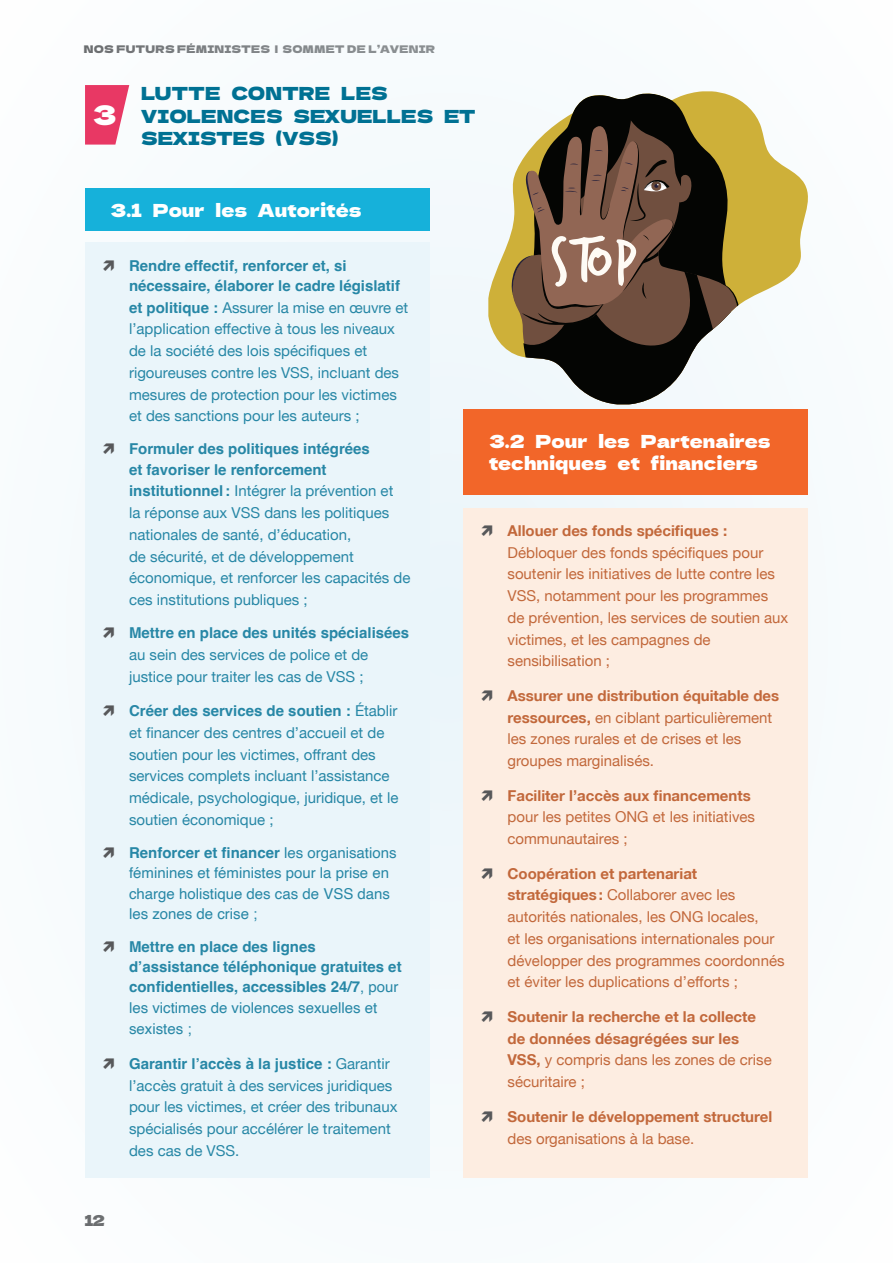
<style>
.page{position:relative;width:893px;height:1263px;background:#f8fbfd}
.page>*{position:absolute;margin:0;border:0;box-sizing:border-box;transform-origin:0 0}
.t1{font:66.6px "Verveine";color:#fefbf5}
.titre_2{font:27px "Dela Gothic One";color:#fff}
.titre_2-2{font:18px/22.5px "Dela Gothic One";color:#fff}
.titre_2-3{font:18px/22.5px "Dela Gothic One";color:#007193}
.t2{font:15px/21.8px "Helvetica Neue LT";color:#2787a6}
.t3{font:15px/21.8px "Helvetica Neue LT";color:#c2683b}
.t4{font:700 15px/20.2px "Helvetica";color:#2787a6}
.t5{font:700 15px/21.8px "Helvetica Neue LT";color:#c2683b}
.t6{font:15px/20.2px "Helvetica";color:#2787a6}
.t7{font:15px "Dela Gothic One";color:#57585a}
.t8{font:10.5px "Dela Gothic One";letter-spacing:.02em;color:#57585a}
.s1{font-family:"Helvetica";font-weight:700}
.s2{font-weight:700}
.s3{font-weight:400}
</style>
<div class="page">
<div style="left:85px;top:242px;width:344px;height:936px;background:#eaf5fa"></div>
<div style="left:463px;top:508px;width:345px;height:670px;background:#fdede1"></div>
<div style="left:85px;top:188px;width:344px;height:43px;background:#16b1da"></div>
<div style="left:463px;top:409px;width:345px;height:86px;background:#f26629"></div>
<svg style="left:85px;top:85px;width:44px;height:60px;background:#ea577c"></svg>
<svg style="left:488px;top:91px;width:320px;height:261px"></svg>
<svg style="left:781px;top:145px;width:27px;height:23px"></svg>
<svg style="left:510px;top:92px;width:232px;height:312px"></svg>
<p class="t8" style="left:84px;top:41px;width:353px">NOS FUTURS FÉMINISTES | SOMMET DE L’AVENIR</p>
<p class="titre_2" style="left:93px;top:94px;width:25px">3</p>
<p class="titre_2-3" style="left:141px;top:81px;width:336px">LUTTE CONTRE LES<br>VIOLENCES SEXUELLES ET<br>SEXISTES (VSS)</p>
<p class="titre_2-2" style="left:111px;top:198px;width:253px">3.1 Pour les Autorités</p>
<p class="t4" style="left:129px;top:257px;width:272px">Rendre effectif, renforcer et, si nécessaire, élaborer le cadre législatif</p>
<p class="t2" style="left:129px;top:296px;width:281px"><span class="s1">et politique :</span> Assurer la mise en œuvre et l’application effective à tous les niveaux de la société des lois spécifiques et rigoureuses contre les VSS, incluant des mesures de protection pour les victimes et des sanctions pour les auteurs ;</p>
<p class="t4" style="left:129px;top:441px;width:242px">Formuler des politiques intégrées et favoriser le renforcement</p>
<p class="t2" style="left:129px;top:480px;width:283px"><span class="s1">institutionnel:</span> Intégrer la prévention et<br>la réponse aux VSS dans les politiques nationales de santé, d’éducation,<br>de sécurité, et de développement économique, et renforcer les capacités de ces institutions publiques ;</p>
<p class="t2" style="left:129px;top:622px;width:282px"><span class="s1">Mettre en place des unités spécialisées </span>au sein des services de police et de justice pour traiter les cas de VSS ;</p>
<p class="t2" style="left:129px;top:700px;width:271px"><span class="s1">Créer des services de soutien :</span> Établir et financer des centres d’accueil et de soutien pour les victimes, offrant des services complets incluant l’assistance médicale, psychologique, juridique, et le soutien économique ;</p>
<p class="t6" style="left:129px;top:843px;width:269px"><span class="s2">Renforcer et financer</span> les organisations féminines et féministes pour la prise en charge holistique des cas de VSS dans les zones de crise ;</p>
<p class="t4" style="left:129px;top:938px;width:274px">Mettre en place des lignes d’assistance téléphonique gratuites et confidentielles, accessibles 24/7<span class="s3">, pour les victimes de violences sexuelles et</span></p>
<p class="t6" style="left:129px;top:1019px;width:64px">sexistes ;</p>
<p class="t2" style="left:129px;top:1052px;width:270px"><span class="s1">Garantir l’accès à la justice :</span> Garantir l’accès gratuit à des services juridiques pour les victimes, et créer des tribunaux spécialisés pour accélérer le traitement des cas de VSS.</p>
<p class="t1" style="left:549px;top:215px;width:90px">STOP</p>
<p class="titre_2-2" style="left:489px;top:429px;width:283px">3.2 Pour les Partenaires techniques et financiers</p>
<p class="t3" style="left:507px;top:519px;width:282px"><span class="s2">Allouer des fonds spécifiques :<br></span>Débloquer des fonds spécifiques pour soutenir les initiatives de lutte contre les VSS, notamment pour les programmes de prévention, les services de soutien aux victimes, et les campagnes de sensibilisation ;</p>
<p class="t3" style="left:507px;top:684px;width:273px"><span class="s2">Assurer une distribution équitable des ressources,</span> en ciblant particulièrement les zones rurales et de crises et les groupes marginalisés.</p>
<p class="t3" style="left:507px;top:784px;width:249px"><span class="s2">Faciliter l’accès aux financements </span>pour les petites ONG et les initiatives communautaires ;</p>
<p class="t3" style="left:507px;top:862px;width:279px"><span class="s2">Coopération et partenariat stratégiques:</span> Collaborer avec les autorités nationales, les ONG locales,<br>et les organisations internationales pour développer des programmes coordonnés et éviter les duplications d’efforts ;</p>
<p class="t5" style="left:507px;top:1005px;width:266px">Soutenir la recherche et la collecte de données désagrégées sur les<br>VSS, <span class="s3">y compris dans les zones de crise sécuritaire ;</span></p>
<p class="t5" style="left:507px;top:1105px;width:266px">Soutenir le développement structurel <span class="s3">des organisations à la base.</span></p>
<p class="t7" style="left:84px;top:1209px;width:22px">12</p>
</div>
